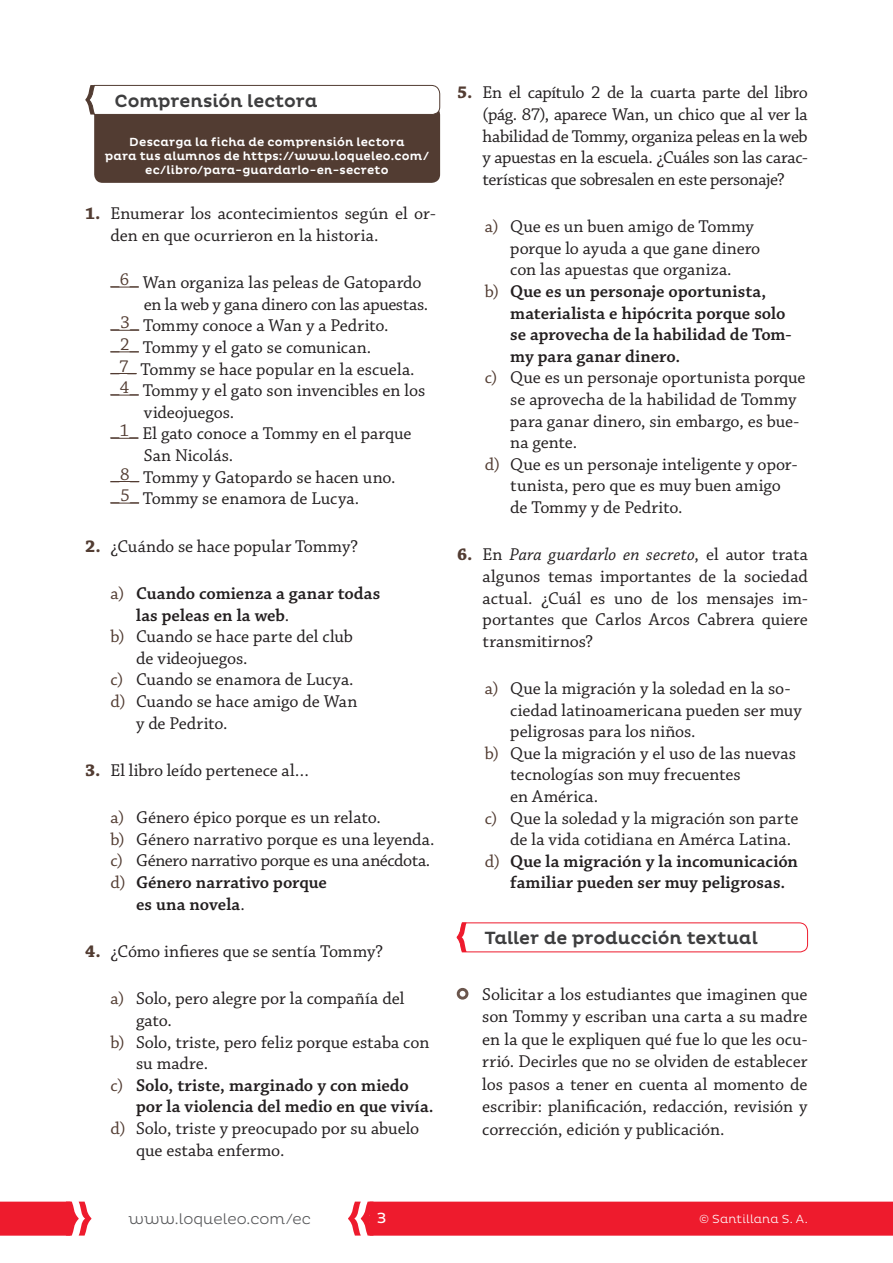
<style>
.page{position:relative;width:893px;height:1263px;background:#fff}
.page>*{position:absolute;margin:0;border:0;box-sizing:border-box;transform-origin:0 0}
.LITERALES{font:18px/21.6px "Chaparral Pro";letter-spacing:-.005em;color:#231f20}
.ACTIVIDAD{font:18px/21.6px "Chaparral Pro";letter-spacing:-.005em;color:#231f20;text-align:justify}
.LITERALES-2{font:600 18px/21.6px "Chaparral Pro";color:#231f20}
.PARRAFO_TABULADO{font:18px/22.5px "Chaparral Pro";letter-spacing:-.005em;color:#231f20;text-align:justify}
.SUBTITULOS{font:500 18px "Pluto";letter-spacing:-.005em;color:#3e3e3f}
.t1{font:300 15px "Pluto";letter-spacing:.005em;color:#57585a}
.t2{font:15px "Pluto";color:#fff}
.INFOGRAFIA{font:500 12px/14.4px "Pluto";letter-spacing:.015em;color:#fff;text-align:center}
.t3{font:300 12px "Pluto";letter-spacing:.01em;color:#fff}
.s1{font-weight:700;color:#523c32}
.s2{font-weight:400;color:#523c32}
.s3{font-weight:400}
.s4{color:#523c32}
.s5{font-style:italic}
</style>
<div class="page">
<svg style="left:0;top:1201px;width:91px;height:35px;background:#f03a49"></svg>
<svg style="left:348px;top:1201px;width:545px;height:35px;background:#ee2536"></svg>
<svg style="left:111px;top:287px;width:28px;height:1px"></svg>
<svg style="left:111px;top:330px;width:28px;height:1px"></svg>
<svg style="left:111px;top:351px;width:28px;height:1px"></svg>
<svg style="left:111px;top:373px;width:26px;height:1px"></svg>
<svg style="left:111px;top:395px;width:28px;height:1px"></svg>
<svg style="left:111px;top:438px;width:27px;height:1px"></svg>
<svg style="left:111px;top:481px;width:28px;height:1px"></svg>
<svg style="left:111px;top:503px;width:28px;height:1px"></svg>
<div style="left:457px;top:988px;width:11px;height:11px;border:3px solid #6b564d;border-radius:50%"></div>
<svg style="left:456px;top:922px;width:352px;height:31px"></svg>
<div style="left:94px;top:106px;width:346px;height:77px;background:#523c32;border-radius:9px"></div>
<svg style="left:85px;top:85px;width:355px;height:30px"></svg>
<p class="SUBTITULOS" style="left:114px;top:90px;width:205px">Comprensión lectora</p>
<p class="INFOGRAFIA" style="left:105px;top:135px;width:326px">Descarga la ficha de comprensión lectora<br>para tus alumnos de https://www.loqueleo.com/ ec/libro/para-guardarlo-en-secreto</p>
<p class="ACTIVIDAD" style="left:111px;top:204px;width:327px;text-indent:-26px"><span class="s1">1.</span> Enumerar los acontecimientos según el or&shy;den en que ocurrieron en la historia.</p>
<p class="LITERALES" style="left:144px;top:272px;width:286px;text-indent:-33px"><sup>_6_</sup> Wan organiza las peleas de Gatopardo en la web y gana dinero con las apuestas.</p>
<p class="LITERALES" style="left:111px;top:316px;width:280px"><sup>_3_</sup> Tommy conoce a Wan y a Pedrito.</p>
<p class="LITERALES" style="left:111px;top:337px;width:262px"><sup>_2_</sup> Tommy y el gato se comunican.</p>
<p class="LITERALES" style="left:111px;top:359px;width:306px"><sup>_7_</sup> Tommy se hace popular en la escuela.</p>
<p class="LITERALES" style="left:144px;top:380px;width:283px;text-indent:-33px"><sup>_4_</sup> Tommy y el gato son invencibles en los videojuegos.</p>
<p class="LITERALES" style="left:144px;top:424px;width:269px;text-indent:-33px"><sup>_1_</sup> El gato conoce a Tommy en el parque<br>San Nicolás.</p>
<p class="LITERALES" style="left:111px;top:467px;width:286px"><sup>_8_</sup> Tommy y Gatopardo se hacen uno.</p>
<p class="LITERALES" style="left:111px;top:488px;width:250px"><sup>_5_</sup> Tommy se enamora de Lucya.</p>
<p class="ACTIVIDAD" style="left:85px;top:536px;width:274px"><span class="s1">2.</span> ¿Cuándo se hace popular Tommy?</p>
<p class="LITERALES-2" style="left:136px;top:583px;width:246px;text-indent:-26px"><span class="s2">a)</span> Cuando comienza a ganar todas las peleas en la web<span class="s3">.</span></p>
<p class="LITERALES" style="left:136px;top:626px;width:218px;text-indent:-26px"><span class="s4">b)</span> Cuando se hace parte del club de videojuegos.</p>
<p class="LITERALES" style="left:111px;top:670px;width:245px"><span class="s4">c)</span> Cuando se enamora de Lucya.</p>
<p class="LITERALES" style="left:136px;top:691px;width:223px;text-indent:-26px"><span class="s4">d)</span> Cuando se hace amigo de Wan y de Pedrito.</p>
<p class="ACTIVIDAD" style="left:85px;top:760px;width:225px"><span class="s1">3.</span> El libro leído pertenece al…</p>
<p class="LITERALES" style="left:111px;top:807px;width:272px"><span class="s4">a)</span> Género épico porque es un relato.</p>
<p class="LITERALES" style="left:111px;top:829px;width:326px"><span class="s4">b)</span> Género narrativo porque es una leyenda.</p>
<p class="LITERALES" style="left:111px;top:851px;width:321px"><span class="s4">c)</span> Género narrativo porque es una anécdota.</p>
<p class="LITERALES-2" style="left:136px;top:872px;width:192px;text-indent:-26px"><span class="s2">d)</span> Género narrativo porque es una novela<span class="s3">.</span></p>
<p class="ACTIVIDAD" style="left:85px;top:941px;width:300px"><span class="s1">4.</span> ¿Cómo infieres que se sentía Tommy?</p>
<p class="LITERALES" style="left:136px;top:988px;width:270px;text-indent:-26px"><span class="s4">a)</span> Solo, pero alegre por la compañía del gato.</p>
<p class="LITERALES" style="left:136px;top:1032px;width:295px;text-indent:-26px"><span class="s4">b)</span> Solo, triste, pero feliz porque estaba con su madre.</p>
<p class="LITERALES-2" style="left:136px;top:1075px;width:299px;text-indent:-26px"><span class="s2">c)</span> Solo, triste, marginado y con miedo por la violencia del medio en que vivía.</p>
<p class="LITERALES" style="left:136px;top:1118px;width:285px;text-indent:-26px"><span class="s4">d)</span> Solo, triste y preocupado por su abuelo que estaba enfermo.</p>
<p class="ACTIVIDAD" style="left:483px;top:83px;width:327px;text-indent:-26px"><span class="s1">5.</span> En el capítulo 2 de la cuarta parte del libro (pág. 87), aparece Wan, un chico que al ver la habilidad de Tommy, organiza peleas en la web y apuestas en la escuela. ¿Cuáles son las carac&shy;terísticas que sobresalen en este personaje?</p>
<p class="LITERALES" style="left:510px;top:216px;width:252px;text-indent:-26px"><span class="s4">a)</span> Que es un buen amigo de Tommy porque lo ayuda a que gane dinero con las apuestas que organiza.</p>
<p class="LITERALES-2" style="left:510px;top:281px;width:283px;text-indent:-26px"><span class="s2">b)</span> Que es un personaje oportunista, materialista e hipócrita porque solo se aprovecha de la habilidad de Tom&shy;my para ganar dinero.</p>
<p class="LITERALES" style="left:510px;top:368px;width:297px;text-indent:-26px"><span class="s4">c)</span> Que es un personaje oportunista porque se aprovecha de la habilidad de Tommy para ganar dinero, sin embargo, es bue&shy;na gente.</p>
<p class="LITERALES" style="left:510px;top:454px;width:289px;text-indent:-26px"><span class="s4">d)</span> Que es un personaje inteligente y opor&shy;tunista, pero que es muy buen amigo de Tommy y de Pedrito.</p>
<p class="ACTIVIDAD" style="left:483px;top:544px;width:327px;text-indent:-26px"><span class="s1">6.</span> En <span class="s5">Para guardarlo en secreto</span>, el autor trata algunos temas importantes de la sociedad actual. ¿Cuál es uno de los mensajes im&shy;portantes que Carlos Arcos Cabrera quiere transmitirnos?</p>
<p class="LITERALES" style="left:510px;top:678px;width:293px;text-indent:-26px"><span class="s4">a)</span> Que la migración y la soledad en la so&shy;ciedad latinoamericana pueden ser muy peligrosas para los niños.</p>
<p class="LITERALES" style="left:510px;top:743px;width:287px;text-indent:-26px"><span class="s4">b)</span> Que la migración y el uso de las nuevas tecnologías son muy frecuentes<br>en América.</p>
<p class="LITERALES" style="left:510px;top:808px;width:290px;text-indent:-26px"><span class="s4">c)</span> Que la soledad y la migración son parte de la vida cotidiana en Amérca Latina.</p>
<p class="LITERALES-2" style="left:510px;top:851px;width:289px;text-indent:-26px"><span class="s2">d)</span> Que la migración y la incomunicación familiar pueden ser muy peligrosas.</p>
<p class="SUBTITULOS" style="left:484px;top:928px;width:275px">Taller de producción textual</p>
<p class="PARRAFO_TABULADO" style="left:482px;top:983px;width:327px">Solicitar a los estudiantes que imaginen que son Tommy y escriban una carta a su madre en la que le expliquen qué fue lo que les ocu&shy;rrió. Decirles que no se olviden de establecer los pasos a tener en cuenta al momento de escribir: planificación, redacción, revisión y corrección, edición y publicación.</p>
<p class="t1" style="left:128px;top:1210px;width:184px">www.loqueleo.com/ec</p>
<p class="t2" style="left:377px;top:1209px;width:11px">3</p>
<p class="t3" style="left:699px;top:1212px;width:110px">© Santillana S. A.</p>
</div>
